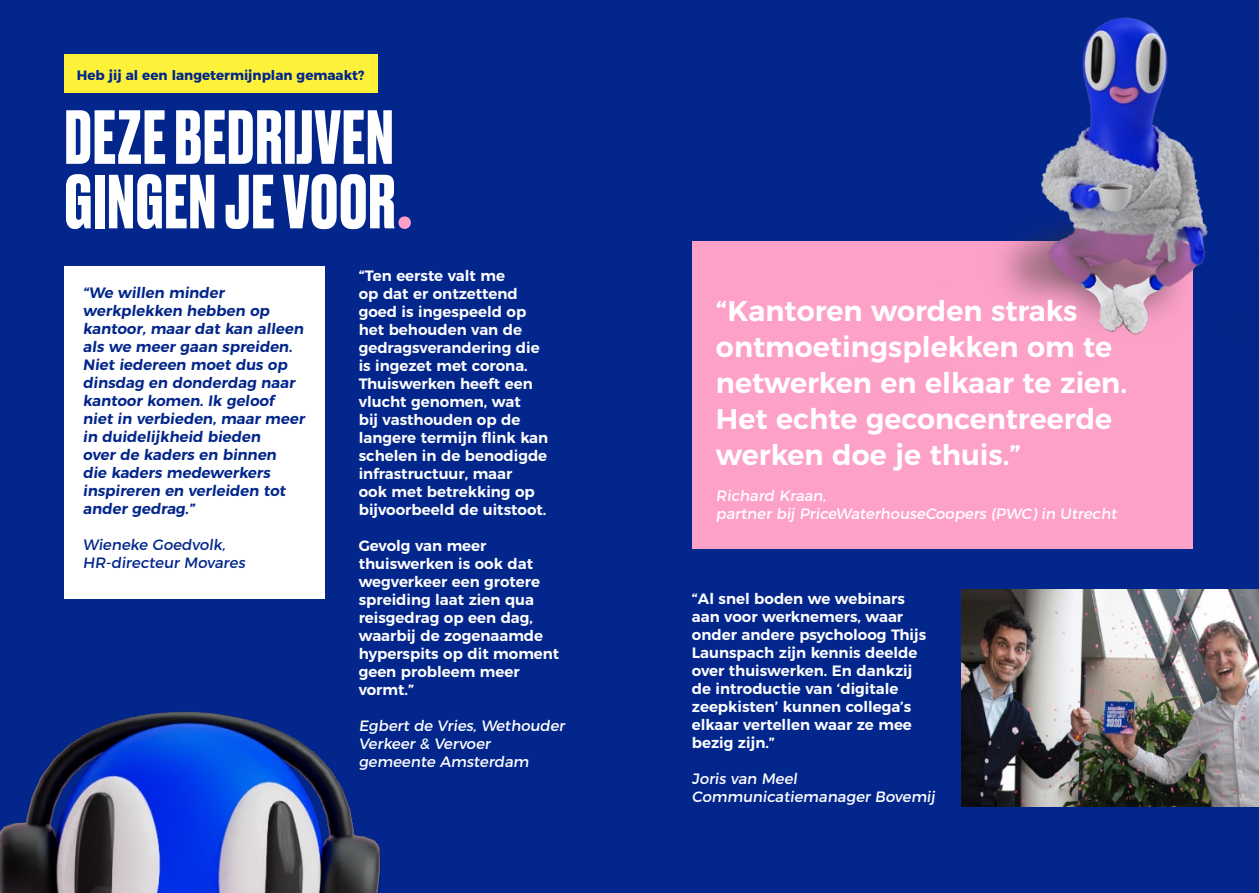
<style>
.page{position:relative;width:1259px;height:893px;background:#03268c}
.page>*{position:absolute;margin:0;border:0;box-sizing:border-box;transform-origin:0 0}
.t1{font:700 72px/64.5px "Druk";letter-spacing:.02em;color:#fff}
.t2{font:600 28.5px/36px "Montserrat";color:#fff}
.t3{font:600 15px/18px "Montserrat";color:#fff}
.t4{font:600 15px/18px "Montserrat";color:#03268c}
.t5{font:15px/18px "Montserrat";color:#fff}
.t6{font:15px/18px "Montserrat";color:#03268c}
.t7{font:700 13.5px "Montserrat";color:#03268c}
.s1{font-family:"Montserrat";color:#fda1c9}
</style>
<div class="page">
<div style="left:692px;top:241px;width:500px;height:308px;background:#fda1c9"></div>
<div style="left:64px;top:266px;width:261px;height:332px;background:#fff"></div>
<div style="left:64px;top:54px;width:313px;height:39px;background:#fdf239"></div>
<img style="left:961px;top:589px;width:298px;height:217px">
<img style="left:832px;top:0;width:427px;height:494px">
<img style="left:0;top:705px;width:384px;height:188px">
<p class="t7" style="left:77px;top:64px;width:289px">Heb jij al een langetermijnplan gemaakt?</p>
<h1 class="t1" style="left:65px;top:101px;width:350px">DEZE BEDRIJVEN<br>GINGEN JE VOOR<span class="s1">.</span></h1>
<p class="t4" style="left:83px;top:283px;width:226px">“We willen minder werkplekken hebben op kantoor, maar dat kan alleen als we meer gaan spreiden.<br>Niet iedereen moet dus op dinsdag en donderdag naar kantoor komen. Ik geloof niet in verbieden, maar meer in duidelij kheid bieden<br>over de kaders en binnen die kaders medewerkers inspireren en verleiden tot ander gedrag.”</p>
<p class="t6" style="left:83px;top:535px;width:166px">Wieneke Goedvolk,<br>HR-directeur Movares</p>
<p class="t3" style="left:359px;top:265px;width:191px">“Ten eerste valt me<br>op dat er ontzettend goed is ingespeeld op het behouden van de gedragsverandering die is ingezet met corona.<br>Thuiswerken heeft een vlucht genomen, wat<br>bij vasthouden op de langere termijn flink kan schelen in de benodigde infrastructuur, maar<br>ook met betrekking op bijvoorbeeld de uitstoot.</p>
<p class="t3" style="left:359px;top:535px;width:202px">Gevolg van meer thuiswerken is ook dat wegverkeer een grotere spreiding laat zien qua reisgedrag op een dag, waarbij de zogenaamde hyperspits op dit moment geen probleem meer vormt.”</p>
<p class="t5" style="left:359px;top:715px;width:210px">Egbert de Vries, Wethouder<br>Verkeer &amp; Vervoer gemeente Amsterdam</p>
<h2 class="t2" style="left:716px;top:290px;width:412px">“Kantoren worden straks ontmoetingsplekken om te netwerken en elkaar te zien.<br>Het echte geconcentreerde werken doe je thuis.”</h2>
<p class="t5" style="left:716px;top:485px;width:405px">Richard Kraan,<br>partner bij PriceWaterhouseCoopers (PWC) in Utrecht</p>
<p class="t3" style="left:692px;top:588px;width:236px">“Al snel boden we webinars aan voor werknemers, waar onder andere psycholoog Thijs<br>Launspach zijn kennis deelde over thuiswerken. En dankzij de introductie van ‘digitale zeepkisten’ kunnen collega’s elkaar vertellen waar ze mee bezig zijn.”</p>
<p class="t5" style="left:692px;top:768px;width:245px">Joris van Meel<br>Communicatiemanager Bovemij</p>
</div>
